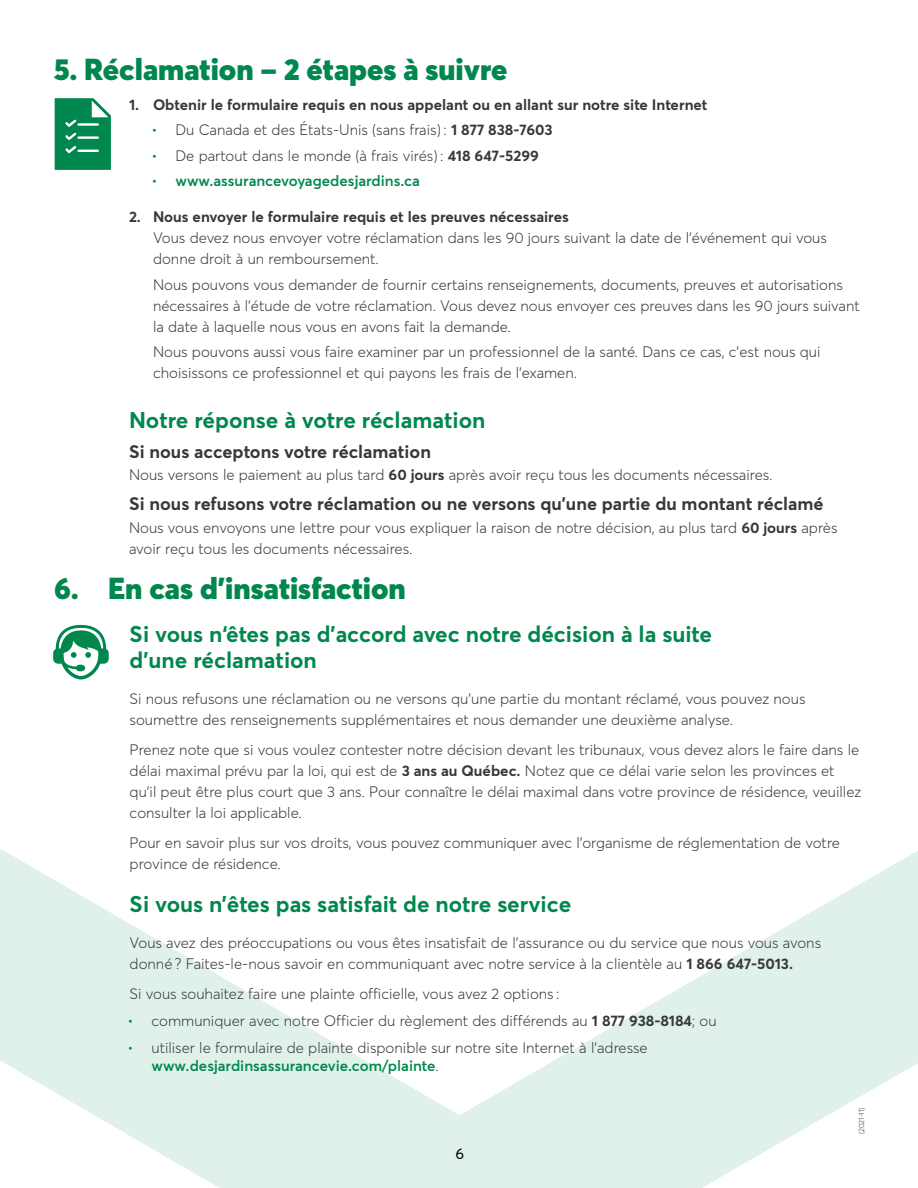
<style>
.page{position:relative;width:918px;height:1188px;background:#fff}
.page>*{position:absolute;margin:0;border:0;box-sizing:border-box;transform-origin:0 0}
.t1{font:900 30px "Averta";color:#00874e}
.t2{font:700 22.5px/25.5px "Averta";color:#00874e}
.t3{font:700 18px "Averta";color:#383838}
.t4{font:300 15px/21px "Averta";color:#383838}
.t5{font:700 15px "Averta";color:#383838}
.t6{font:600 15px "Averta";color:#00874e}
.t7{font:15px "Averta";color:#000}
.t8{font:300 7.5px "Averta";color:#383838}
.s1{color:#00874e}
.s2{font-weight:700}
.s3{font-weight:300}
.s4{font-weight:600;color:#00874e}
</style>
<div class="page">
<svg style="left:0;top:849px;width:918px;height:339px;fill:#e0f1ea"></svg>
<svg style="left:55px;top:98px;width:56px;height:72px;background:#239766"></svg>
<svg style="left:53px;top:625px;width:56px;height:54px"></svg>
<h2 class="t1" style="left:54px;top:50px;width:455px">5. Réclamation − 2 étapes à suivre</h2>
<p class="t5" style="left:129px;top:95px;width:580px">1. Obtenir le formulaire requis en nous appelant ou en allant sur notre site Internet</p>
<p class="t4" style="left:152px;top:119px;width:402px"><span class="s1">•</span> Du Canada et des États-Unis (sans frais) : <span class="s2">1 877 838-7603</span></p>
<p class="t4" style="left:152px;top:145px;width:389px"><span class="s1">•</span> De partout dans le monde (à frais virés) : <span class="s2">418 647-5299</span></p>
<p class="t6" style="left:152px;top:172px;width:270px"><span class="s3">•</span> www.assurancevoyagedesjardins.ca</p>
<p class="t5" style="left:129px;top:207px;width:441px">2. Nous envoyer le formulaire requis et les preuves nécessaires</p>
<p class="t4" style="left:153px;top:227px;width:675px">Vous devez nous envoyer votre réclamation dans les 90 jours suivant la date de l’événement qui vous donne droit à un remboursement.</p>
<p class="t4" style="left:153px;top:274px;width:709px">Nous pouvons vous demander de fournir certains renseignements, documents, preuves et autorisations nécessaires à l’étude de votre réclamation. Vous devez nous envoyer ces preuves dans les 90 jours suivant la date à laquelle nous vous en avons fait la demande.</p>
<p class="t4" style="left:153px;top:341px;width:669px">Nous pouvons aussi vous faire examiner par un professionnel de la santé. Dans ce cas, c’est nous qui choisissons ce professionnel et qui payons les frais de l’examen.</p>
<h3 class="t2" style="left:129px;top:407px;width:358px">Notre réponse à votre réclamation</h3>
<h4 class="t3" style="left:129px;top:440px;width:304px">Si nous acceptons votre réclamation</h4>
<p class="t4" style="left:129px;top:464px;width:645px">Nous versons le paiement au plus tard <span class="s2">60 jours</span> après avoir reçu tous les documents nécessaires.</p>
<h4 class="t3" style="left:129px;top:492px;width:696px">Si nous refusons votre réclamation ou ne versons qu’une partie du montant réclamé</h4>
<p class="t4" style="left:129px;top:517px;width:710px">Nous vous envoyons une lettre pour vous expliquer la raison de notre décision, au plus tard <span class="s2">60 jours</span> après avoir reçu tous les documents nécessaires.</p>
<h2 class="t1" style="left:54px;top:569px;width:353px">6. En cas d’insatisfaction</h2>
<h3 class="t2" style="left:130px;top:621px;width:584px">Si vous n‘êtes pas d’accord avec notre décision à la suite d’une réclamation</h3>
<p class="t4" style="left:130px;top:688px;width:677px">Si nous refusons une réclamation ou ne versons qu’une partie du montant réclamé, vous pouvez nous soumettre des renseignements supplémentaires et nous demander une deuxième analyse.</p>
<p class="t4" style="left:130px;top:739px;width:733px">Prenez note que si vous voulez contester notre décision devant les tribunaux, vous devez alors le faire dans le délai maximal prévu par la loi, qui est de <span class="s2">3 ans au Québec.</span> Notez que ce délai varie selon les provinces et qu’il peut être plus court que 3 ans. Pour connaître le délai maximal dans votre province de résidence, veuillez consulter la loi applicable.</p>
<p class="t4" style="left:130px;top:832px;width:712px">Pour en savoir plus sur vos droits, vous pouvez communiquer avec l’organisme de réglementation de votre province de résidence.</p>
<h3 class="t2" style="left:130px;top:891px;width:443px">Si vous n’êtes pas satisfait de notre service</h3>
<p class="t4" style="left:130px;top:932px;width:693px">Vous avez des préoccupations ou vous êtes insatisfait de l’assurance ou du service que nous vous avons donné ? Faites-le-nous savoir en communiquant avec notre service à la clientèle au <span class="s2">1 866 647-5013.</span></p>
<p class="t4" style="left:130px;top:983px;width:431px">Si vous souhaitez faire une plainte officielle, vous avez 2 options :</p>
<p class="t4" style="left:128px;top:1010px;width:591px"><span class="s1">•</span> communiquer avec notre Officier du règlement des différends au <span class="s2">1 877 938-8184</span>; ou</p>
<p class="t4" style="left:152px;top:1039px;width:498px;line-height:18px;text-indent:-24px"><span class="s1">•</span> utiliser le formulaire de plainte disponible sur notre site Internet à l’adresse <span class="s4">www.desjardinsassurancevie.com/plainte</span>.</p>
<p class="t7" style="left:456px;top:1144px;width:10px">6</p>
<p class="t8" style="left:857px;top:1134px;width:28px;rotate:-90deg">(2021-11)</p>
</div>
